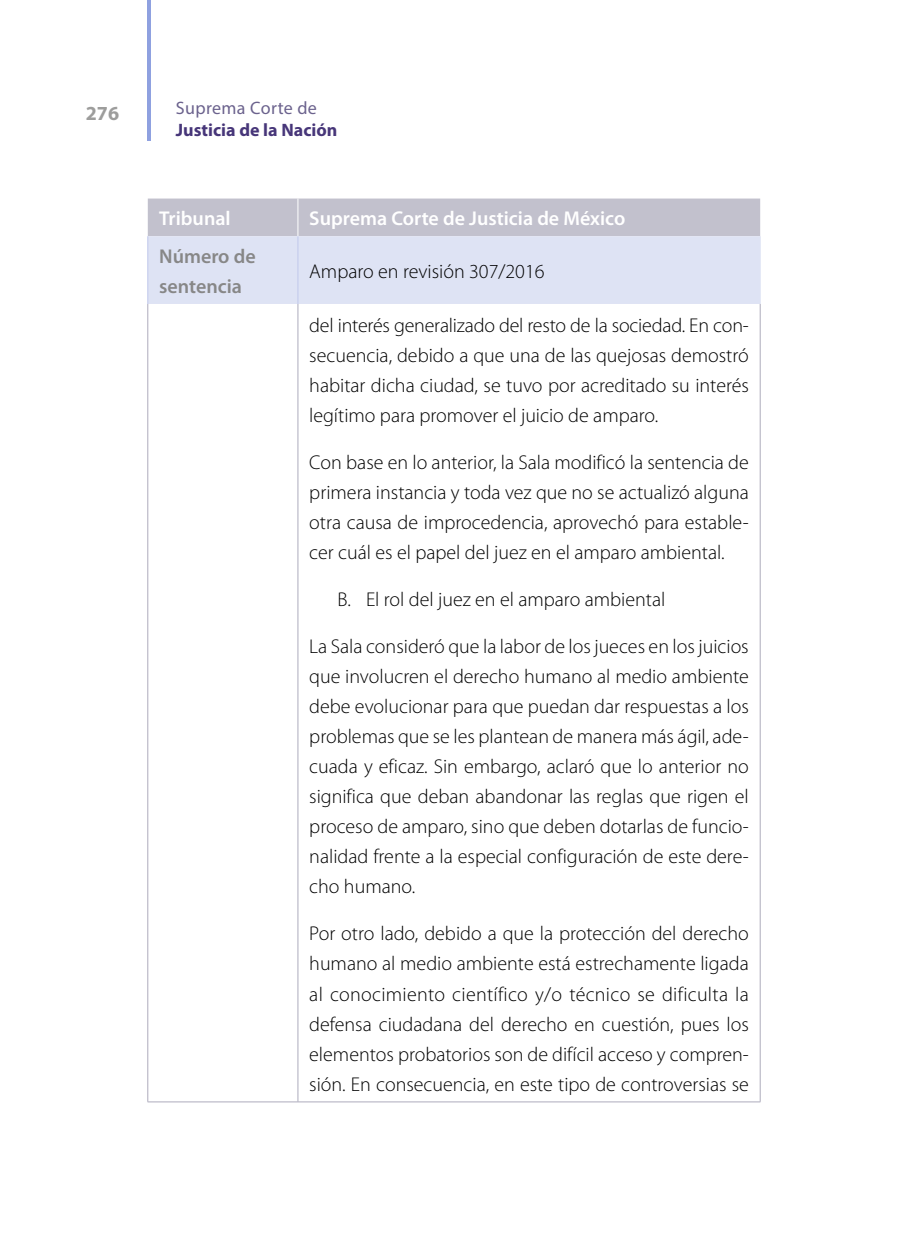
<style>
.page{position:relative;width:908px;height:1248px;background:#fff}
.page>*{position:absolute;margin:0;border:0;box-sizing:border-box;transform-origin:0 0}
.TablaCuerpo{font:300 20px/30px "Myriad Pro";color:#000;text-align:justify}
.TablaTitulo1{font:600 20px "Myriad Pro";color:#fff}
.Tabla_cuerpo_bullet{font:300 20px "Myriad Pro";color:#000}
.TablaTitulo2{font:300 20px "Myriad Pro";color:#000}
.TablaColumnaIzq{font:600 20px/30px "Myriad Pro";color:#878787}
.t1{font:700 20px "Myriad Pro";color:#9d9d9c}
.t2{font:700 18px "Myriad Pro";color:#473679}
.t3{font:18px "Myriad Pro";letter-spacing:.02em;color:#6b628d}
</style>
<div class="page">
<hr style="left:147px;top:0;width:4px;height:141px;background:#8fa1e0">
<svg style="left:148px;top:198px;width:611px;height:106px;background:#d4d7e6"></svg>
<hr style="left:297px;top:304px;width:1px;height:797px;background:#adabbc">
<hr style="left:147px;top:1101px;width:151px;height:1px;background:#adabbc">
<hr style="left:298px;top:1101px;width:462px;height:1px;background:#adabbc">
<hr style="left:147px;top:236px;width:1px;height:68px;background:#c0c8eb">
<hr style="left:759px;top:236px;width:1px;height:68px;background:#dee3f4">
<hr style="left:147px;top:304px;width:1px;height:797px;background:#adabbc">
<hr style="left:759px;top:304px;width:1px;height:797px;background:#adabbc">
<hr style="left:297px;top:198px;width:1px;height:38px;background:#fff">
<hr style="left:297px;top:236px;width:1px;height:68px;background:#c0c8eb">
<p class="t1" style="left:86px;top:101px;width:35px">276</p>
<p class="t3" style="left:176px;top:97px;width:142px">Suprema Corte de</p>
<p class="t2" style="left:176px;top:118px;width:163px">Justicia de la Nación</p>
<p class="TablaTitulo1" style="left:159px;top:205px;width:73px">Tribunal</p>
<p class="TablaTitulo1" style="left:309px;top:205px;width:317px">Suprema Corte de Justicia de México</p>
<p class="TablaColumnaIzq" style="left:159px;top:240px;width:98px">Número de sentencia</p>
<p class="TablaTitulo2" style="left:309px;top:259px;width:237px">Amparo en revisión 307/2016</p>
<p class="TablaCuerpo" style="left:309px;top:310px;width:441px">del interés generalizado del resto de la sociedad. En con&shy;secuencia, debido a que una de las quejosas demostró habitar dicha ciudad, se tuvo por acreditado su interés legítimo para promover el juicio de amparo.</p>
<p class="TablaCuerpo" style="left:309px;top:447px;width:441px">Con base en lo anterior, la Sala modificó la sentencia de primera instancia y toda vez que no se actualizó alguna otra causa de improcedencia, aprovechó para estable&shy;cer cuál es el papel del juez en el amparo ambiental.</p>
<p class="Tabla_cuerpo_bullet" style="left:337px;top:587px;width:329px">B. El rol del juez en el amparo ambiental</p>
<p class="TablaCuerpo" style="left:309px;top:631px;width:441px">La Sala consideró que la labor de los jueces en los juicios que involucren el derecho humano al medio ambiente debe evolucionar para que puedan dar respuestas a los problemas que se les plantean de manera más ágil, ade&shy;cuada y eficaz. Sin embargo, aclaró que lo anterior no significa que deban abandonar las reglas que rigen el proceso de amparo, sino que deben dotarlas de funcio&shy;nalidad frente a la especial configuración de este dere&shy;cho humano.</p>
<p class="TablaCuerpo" style="left:309px;top:918px;width:441px">Por otro lado, debido a que la protección del derecho humano al medio ambiente está estrechamente ligada al conocimiento científico y/o técnico se dificulta la defensa ciudadana del derecho en cuestión, pues los elementos probatorios son de difícil acceso y compren&shy;sión. En consecuencia, en este tipo de controversias se</p>
</div>
